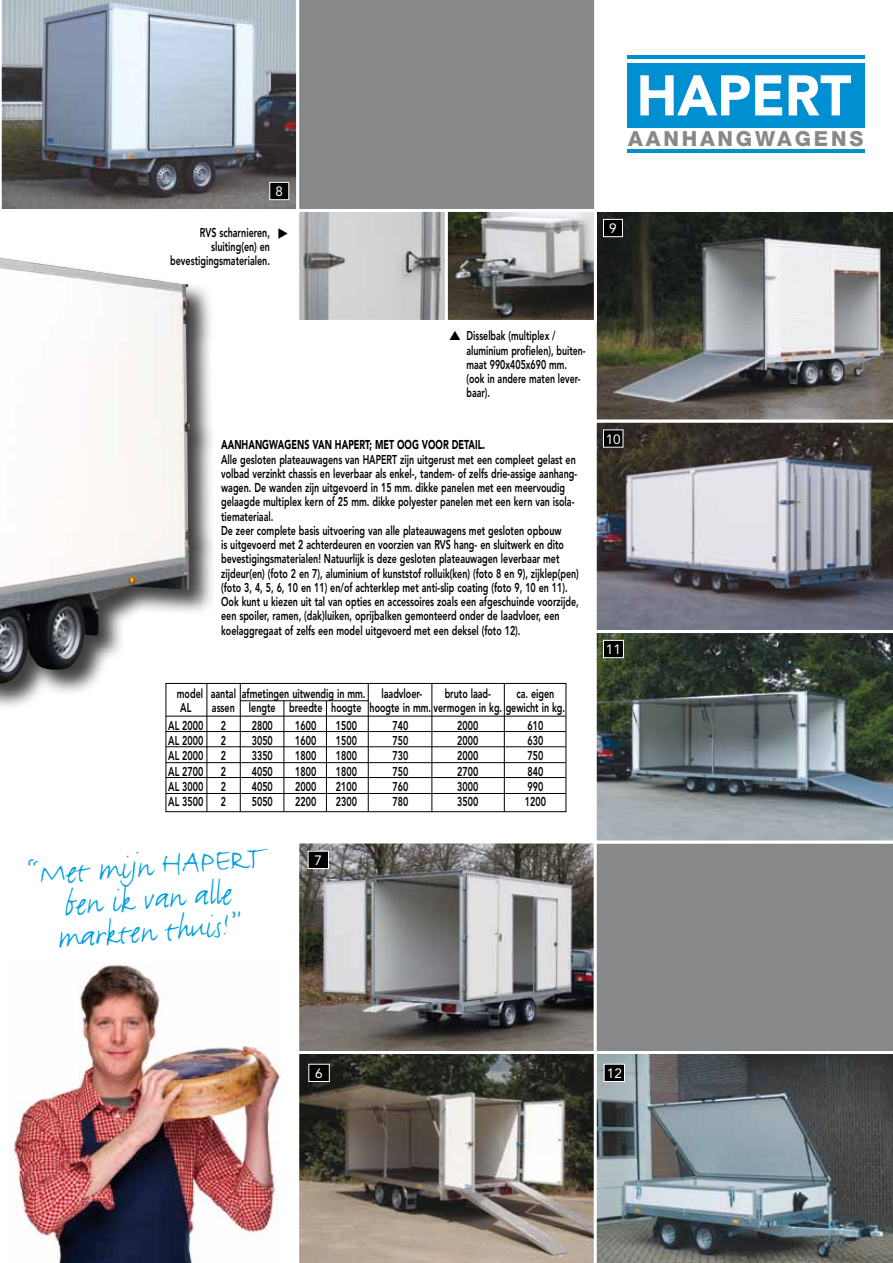
<style>
.page{position:relative;width:893px;height:1263px;background:#fff}
.page>*{position:absolute;margin:0;border:0;box-sizing:border-box;transform-origin:0 0}
.t1{font:35.85px/32.4px "FF Justlefthand";color:#009ee0;text-align:center}
.t2{font:800 20.85px "Helvetica Neue";letter-spacing:.135em;color:#87888a}
.t3{font:13.5px "Avenir LT Std";color:#fff}
.t4{font:800 12.75px/14.2px "Avenir LT Std";color:#000;scale:.7 1}
.t5{font:800 12.75px/14.2px "Avenir LT Std";color:#000;scale:.69 1}
.t6{font:900 12.75px "Avenir LT Std";color:#000;scale:.7 1}
</style>
<div class="page">
<img style="left:300px;top:844px;width:293px;height:206px">
<svg style="left:299px;top:1054px;width:295px;height:209px;background:#777067"></svg>
<div style="left:309px;top:1064px;width:20px;height:17px;background:#000"></div>
<div style="left:308px;top:1064px;width:22px;height:18px;border:1px solid #fff"></div>
<div style="left:296px;top:840px;width:301px;height:214px;border:3px solid #fff"></div>
<div style="left:308px;top:851px;width:20px;height:17px;background:#000"></div>
<div style="left:308px;top:851px;width:21px;height:18px;border:1px solid #fff"></div>
<div style="left:594px;top:843px;width:299px;height:208px;background:#87888a"></div>
<svg style="left:594px;top:1051px;width:299px;height:212px;background:#6e777b"></svg>
<svg style="left:596px;top:422px;width:297px;height:208px;background:#7e7c83"></svg>
<svg style="left:596px;top:212px;width:297px;height:208px;background:#6d6d6a"></svg>
<svg style="left:2px;top:0;width:294px;height:209px;background:#8c949e"></svg>
<div style="left:296px;top:0;width:299px;height:209px;background:#87888a"></div>
<svg style="left:1px;top:0;width:1px;height:209px"></svg>
<svg style="left:594px;top:633px;width:299px;height:210px;background:#616c6b"></svg>
<div style="left:0;top:229px;width:218px;height:519px;background:#000;opacity:.75"></div>
<img style="left:0;top:258px;width:191px;height:426px">
<div style="left:270px;top:182px;width:19px;height:18px;background:#000"></div>
<div style="left:269px;top:182px;width:20px;height:18px;border:1px solid #fff"></div>
<div style="left:604px;top:1064px;width:20px;height:17px;background:#000"></div>
<div style="left:604px;top:1064px;width:21px;height:18px;border:1px solid #fff"></div>
<div style="left:603px;top:219px;width:19px;height:18px;background:#000"></div>
<div style="left:603px;top:219px;width:20px;height:18px;border:1px solid #fff"></div>
<div style="left:603px;top:430px;width:20px;height:17px;background:#000"></div>
<div style="left:603px;top:640px;width:20px;height:18px;background:#000"></div>
<div style="left:603px;top:640px;width:21px;height:18px;border:1px solid #fff"></div>
<img style="left:300px;top:213px;width:293px;height:106px">
<div style="left:296px;top:209px;width:152px;height:114px;border:3px solid #fff"></div>
<div style="left:445px;top:209px;width:152px;height:114px;border:3px solid #fff"></div>
<div style="left:166px;top:683px;width:400px;height:129px;background:#fff"></div>
<div style="left:166px;top:683px;width:400px;height:129px;border:1px solid #000"></div>
<hr style="left:207px;top:683px;width:1px;height:128px;background:#000">
<hr style="left:240px;top:683px;width:1px;height:128px;background:#000">
<hr style="left:368px;top:683px;width:1px;height:128px;background:#000">
<hr style="left:431px;top:683px;width:1px;height:128px;background:#000">
<hr style="left:504px;top:683px;width:1px;height:128px;background:#000">
<hr style="left:326px;top:701px;width:1px;height:110px;background:#000">
<hr style="left:284px;top:701px;width:1px;height:110px;background:#000">
<hr style="left:166px;top:716px;width:400px;height:1px;background:#000">
<hr style="left:166px;top:731px;width:400px;height:1px;background:#000">
<hr style="left:166px;top:746px;width:400px;height:1px;background:#000">
<hr style="left:166px;top:762px;width:400px;height:1px;background:#000">
<hr style="left:166px;top:777px;width:400px;height:1px;background:#000">
<hr style="left:166px;top:793px;width:400px;height:1px;background:#000">
<hr style="left:240px;top:700px;width:129px;height:1px;background:#000">
<img style="left:10px;top:962px;width:271px;height:301px">
<div style="left:627px;top:63px;width:237px;height:65px;background:#008fd0"></div>
<svg style="left:640px;top:75px;width:142px;height:40px"></svg>
<svg style="left:789px;top:75px;width:62px;height:40px"></svg>
<hr style="left:627px;top:55px;width:237px;height:4px;background:#008fd0">
<hr style="left:627px;top:149px;width:237px;height:4px;background:#008fd0">
<p class="t3" style="left:276px;top:184px;width:9px">8</p>
<p class="t4" style="left:170px;top:225px;width:144px;text-align:right">RVS scharnieren, sluiting(en) en bevestigingsmaterialen.</p>
<h2 class="t2" style="left:628px;top:127px;width:237px">AANHANGWAGENS</h2>
<p class="t3" style="left:609px;top:221px;width:9px">9</p>
<p class="t5" style="left:466px;top:329px;width:173px">Disselbak (multiplex / aluminium profielen), buiten&shy;maat 990x405x690 mm. (ook in andere maten lever&shy;baar).</p>
<p class="t6" style="left:221px;top:437px;width:11px">AANHANGWAGENS</p>
<p class="t6" style="left:312px;top:437px;width:42px">VAN HAPE</p>
<p class="t6" style="left:360px;top:437px;width:65px">RT; MET OOG</p>
<p class="t6" style="left:422px;top:437px;width:51px">VOO R DETAIL</p>
<p class="t6" style="left:482px;top:437px;width:5px">.</p>
<p class="t4" style="left:221px;top:452px;width:513px">Alle gesloten plateauwagens van HAPERT zijn uitgerust met een compleet gelast en volbad verzinkt chassis en leverbaar als enkel-, tandem- of zelfs drie-assige aanhang&shy;wagen. De wanden zijn uitgevoerd in 15 mm. dikke panelen met een meervoudig gelaagde multiplex kern of 25 mm. dikke polyester panelen met een kern van isola&shy;tiemateriaal.<br>De zeer complete basis uitvoering van alle plateauwagens met gesloten opbouw<br>is uitgevoerd met 2 achterdeuren en voorzien van RVS hang- en sluitwerk en dito bevestigingsmaterialen! Natuurlijk is deze gesloten plateauwagen leverbaar met zijdeur(en) (foto 2 en 7), aluminium of kunststof rolluik(ken) (foto 8 en 9), zijklep(pen) (foto 3, 4, 5, 6, 10 en 11) en/of achterklep met anti-slip coating (foto 9, 10 en 11).<br>Ook kunt u kiezen uit tal van opties en accessoires zoals een afgeschuinde voorzijde, een spoiler, ramen, (dak)luiken, oprijbalken gemonteerd onder de laadvloer, een koelaggregaat of zelfs een model uitgevoerd met een deksel (foto 12).</p>
<p class="t4" style="left:177px;top:686px;width:352px">model aantal afmetingen uitwendig in mm. laadvloer-</p>
<p class="t4" style="left:445px;top:686px;width:68px">bruto laad-</p>
<p class="t4" style="left:516px;top:686px;width:56px">ca. eigen</p>
<p class="t4" style="left:180px;top:700px;width:17px">AL</p>
<p class="t4" style="left:212px;top:700px;width:506px">assen lengte breedte hoogte hoogte in mm. vermogen in kg. gewicht in kg.</p>
<p class="t4" style="left:168px;top:718px;width:52px">AL 2000</p>
<p class="t4" style="left:221px;top:718px;width:9px">2</p>
<p class="t4" style="left:252px;top:718px;width:32px">2800</p>
<p class="t4" style="left:295px;top:718px;width:32px">1600</p>
<p class="t4" style="left:336px;top:718px;width:32px">1500</p>
<p class="t4" style="left:392px;top:718px;width:24px">740</p>
<p class="t4" style="left:457px;top:718px;width:32px">2000</p>
<p class="t4" style="left:527px;top:718px;width:24px">610</p>
<p class="t4" style="left:168px;top:734px;width:52px">AL 2000</p>
<p class="t4" style="left:221px;top:734px;width:9px">2</p>
<p class="t4" style="left:252px;top:734px;width:32px">3050</p>
<p class="t4" style="left:295px;top:734px;width:32px">1600</p>
<p class="t4" style="left:336px;top:734px;width:32px">1500</p>
<p class="t4" style="left:392px;top:734px;width:24px">750</p>
<p class="t4" style="left:457px;top:734px;width:32px">2000</p>
<p class="t4" style="left:527px;top:734px;width:24px">630</p>
<p class="t4" style="left:168px;top:749px;width:52px">AL 2000</p>
<p class="t4" style="left:221px;top:749px;width:9px">2</p>
<p class="t4" style="left:252px;top:749px;width:32px">3350</p>
<p class="t4" style="left:295px;top:749px;width:32px">1800</p>
<p class="t4" style="left:336px;top:749px;width:32px">1800</p>
<p class="t4" style="left:392px;top:749px;width:24px">730</p>
<p class="t4" style="left:457px;top:749px;width:32px">2000</p>
<p class="t4" style="left:527px;top:749px;width:24px">750</p>
<p class="t4" style="left:168px;top:764px;width:52px">AL 2700</p>
<p class="t4" style="left:221px;top:764px;width:9px">2</p>
<p class="t4" style="left:252px;top:764px;width:32px">4050</p>
<p class="t4" style="left:295px;top:764px;width:32px">1800</p>
<p class="t4" style="left:336px;top:764px;width:32px">1800</p>
<p class="t4" style="left:392px;top:764px;width:24px">750</p>
<p class="t4" style="left:457px;top:764px;width:32px">2700</p>
<p class="t4" style="left:527px;top:764px;width:24px">840</p>
<p class="t4" style="left:168px;top:779px;width:52px">AL 3000</p>
<p class="t4" style="left:221px;top:779px;width:9px">2</p>
<p class="t4" style="left:252px;top:779px;width:32px">4050</p>
<p class="t4" style="left:295px;top:779px;width:32px">2000</p>
<p class="t4" style="left:336px;top:779px;width:32px">2100</p>
<p class="t4" style="left:392px;top:779px;width:24px">760</p>
<p class="t4" style="left:457px;top:779px;width:32px">3000</p>
<p class="t4" style="left:527px;top:779px;width:24px">990</p>
<p class="t4" style="left:168px;top:795px;width:52px">AL 3500</p>
<p class="t4" style="left:221px;top:795px;width:9px">2</p>
<p class="t4" style="left:252px;top:795px;width:32px">5050</p>
<p class="t4" style="left:295px;top:795px;width:32px">2200</p>
<p class="t4" style="left:336px;top:795px;width:32px">2300</p>
<p class="t4" style="left:392px;top:795px;width:24px">780</p>
<p class="t4" style="left:457px;top:795px;width:32px">3500</p>
<p class="t4" style="left:525px;top:795px;width:32px">1200</p>
<h1 class="t1" style="left:27px;top:859px;width:237px;rotate:-4deg">“Met mijn HAPERT ben ik van alle markten thuis!”</h1>
<p class="t3" style="left:315px;top:852px;width:9px">7</p>
<p class="t3" style="left:606px;top:431px;width:17px">10</p>
<p class="t3" style="left:606px;top:642px;width:17px">11</p>
<p class="t3" style="left:315px;top:1065px;width:9px">6</p>
<p class="t3" style="left:607px;top:1065px;width:17px">12</p>
</div>
